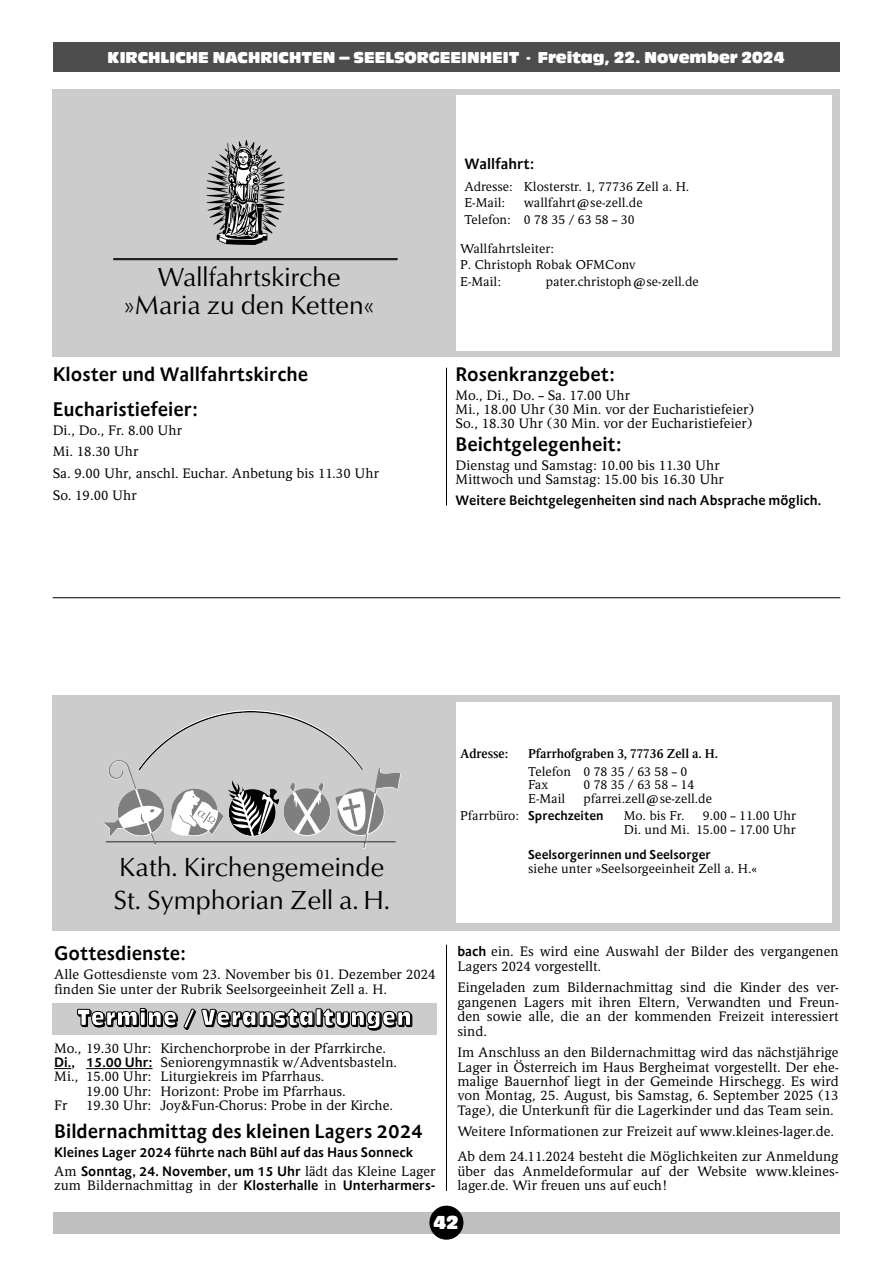
<style>
.page{position:relative;width:893px;height:1263px;background:#fff}
.page>*{position:absolute;margin:0;border:0;box-sizing:border-box;transform-origin:0 0}
.t1{font:27px "Optus T";color:#000}
.t2{font:24px "Antique Olive T Compact Ro 1";letter-spacing:.06em;color:#fff;scale:.85 1}
.t3{font:700 19.5px/35.1px "Schwabo Sans";color:#000}
.t4{font:19.5px "Antique Olive T Compact Ro 1";color:#fff}
.t5{font:16.5px "Antique Olive T Compact Ro 1";color:#fff}
.t6{font:700 15px "Schwabo Sans";color:#000}
.t7{font:13.65px/14.4px "Schwabo Serif";color:#000}
.t8{font:700 13.65px/18.6px "Schwabo Sans";color:#000}
.t9{font:12.75px/16.2px "Schwabo Serif";color:#000}
.t10{font:700 12.75px "Schwabo Sans";color:#000}
.t11{font:700 12.75px "Schwabo Serif Hl";letter-spacing:-.01em;color:#000}
.s1{font-family:"Schwabo Serif";font-weight:400}
.s2{font-family:"Schwabo Sans";font-weight:700}
.s3{color:#000}
</style>
<div class="page">
<div style="left:53px;top:1212px;width:786px;height:21px;background:#bfbfbf"></div>
<div style="left:429px;top:1206px;width:34px;height:34px;background:#000;border-radius:50%"></div>
<div style="left:53px;top:43px;width:786px;height:29px;background:#4d4d4d"></div>
<div style="left:53px;top:695px;width:787px;height:235px;background:#ccc"></div>
<div style="left:456px;top:702px;width:376px;height:220px;background:#fff"></div>
<img style="left:103px;top:711px;width:297px;height:138px">
<img style="left:178px;top:711px;width:70px;height:21px">
<img style="left:108px;top:760px;width:16px;height:19px">
<hr style="left:446px;top:945px;width:1px;height:246px;background:#000">
<svg style="left:54px;top:1068px;width:17px;height:1px"></svg>
<hr style="left:86px;top:1068px;width:67px;height:1px;background:#000">
<div style="left:53px;top:1003px;width:384px;height:32px;background:#ccc"></div>
<svg style="left:77px;top:1008px;width:101px;height:19px"></svg>
<svg style="left:184px;top:1008px;width:228px;height:22px"></svg>
<div style="left:53px;top:89px;width:787px;height:268px;background:#ccc"></div>
<div style="left:456px;top:96px;width:376px;height:255px;background:#fff"></div>
<img style="left:206px;top:140px;width:79px;height:105px">
<hr style="left:114px;top:258px;width:283px;height:2px;background:#231f20">
<hr style="left:53px;top:597px;width:787px;height:1px;background:#000">
<hr style="left:446px;top:368px;width:1px;height:137px;background:#000">
<p class="t5" style="left:107px;top:51px;width:678px">KIRCHLICHE NACHRICHTEN – SEELSORGEEINHEIT · Freitag, 22. November 2024</p>
<p class="t6" style="left:464px;top:155px;width:71px">Wallfahrt:</p>
<p class="t9" style="left:464px;top:180px;width:227px">Adresse: Klosterstr. 1, 77736 Zell a. H.<br>E-Mail:</p>
<p class="t9" style="left:464px;top:196px;width:180px;text-indent:60px">wallfahrt@se-zell.de<br>Telefon: 0 78 35 / 63 58 – 30</p>
<p class="t9" style="left:460px;top:242px;width:177px">Wallfahrtsleiter:<br>P. Christoph Robak OFMConv</p>
<h1 class="t1" style="left:158px;top:265px;width:184px">Wallfahrtskirche</h1>
<p class="t9" style="left:460px;top:274px;width:42px">E-Mail:</p>
<p class="t9" style="left:546px;top:274px;width:155px">pater.christoph@se-zell.de</p>
<h1 class="t1" style="left:124px;top:294px;width:251px">»Maria zu den Ketten«</h1>
<h3 class="t3" style="left:53px;top:357px;width:257px">Kloster und Wallfahrtskirche<br>Eucharistiefeier:</h3>
<p class="t7" style="left:53px;top:420px;width:328px;line-height:21.6px">Di., Do., Fr. 8.00 Uhr<br>Mi. 18.30 Uhr<br>Sa. 9.00 Uhr, anschl. Euchar. Anbetung bis 11.30 Uhr<br>So. 19.00 Uhr</p>
<h3 class="t3" style="left:455px;top:357px;width:161px">Rosenkranzgebet:</h3>
<p class="t7" style="left:455px;top:389px;width:300px">Mo., Di., Do. – Sa. 17.00 Uhr<br>Mi., 18.00 Uhr (30 Min. vor der Eucharistiefeier)<br>So., 18.30 Uhr (30 Min. vor der Eucharistiefeier)</p>
<h3 class="t3" style="left:455px;top:427px;width:167px">Beichtgelegenheit:</h3>
<p class="t7" style="left:455px;top:459px;width:270px">Dienstag und Samstag: 10.00 bis 11.30 Uhr<br>Mittwoch und Samstag: 15.00 bis 16.30 Uhr</p>
<p class="t8" style="left:455px;top:491px;width:367px">Weitere Beichtgelegenheiten sind nach Absprache möglich.</p>
<p class="t11" style="left:460px;top:746px;width:50px">Adresse:</p>
<p class="t11" style="left:528px;top:746px;width:192px">Pfarrhofgraben 3, 77736 Zell a. H.</p>
<p class="t9" style="left:528px;top:766px;width:161px;line-height:13.5px">Telefon 0 78 35 / 63 58 – 0<br>Fax</p>
<p class="t9" style="left:583px;top:778px;width:112px">0 78 35 / 63 58 – 14</p>
<p class="t9" style="left:528px;top:791px;width:39px">E-Mail</p>
<p class="t9" style="left:583px;top:791px;width:130px">pfarrei.zell@se-zell.de</p>
<p class="t10" style="left:460px;top:809px;width:145px"><span class="s1">Pfarrbüro:</span> Sprechzeiten</p>
<p class="t9" style="left:624px;top:809px;width:62px">Mo. bis Fr.</p>
<p class="t9" style="left:624px;top:810px;width:174px;line-height:13.5px;text-align:right">9.00 – 11.00 Uhr<br>Di. und Mi. 15.00 – 17.00 Uhr</p>
<p class="t10" style="left:528px;top:847px;width:184px">Seelsorgerinnen und Seelsorger</p>
<h1 class="t1" style="left:119px;top:855px;width:267px">Kath. Kirchengemeinde</h1>
<p class="t9" style="left:528px;top:861px;width:230px">siehe unter »Seelsorgeeinheit Zell a. H.«</p>
<h1 class="t1" style="left:113px;top:888px;width:278px">St. Symphorian Zell a. H.</h1>
<h3 class="t3" style="left:54px;top:936px;width:133px">Gottesdienste:</h3>
<p class="t7" style="left:54px;top:968px;width:383px">Alle Gottesdienste vom 23. November bis 01. Dezember 2024 finden Sie unter der Rubrik Seelsorgeeinheit Zell a. H.</p>
<p class="t7" style="left:457px;top:946px;width:383px"><span class="s2">bach</span> ein. Es wird eine Auswahl der Bilder des vergangenen<br>Lagers 2024 vorgestellt.</p>
<p class="t7" style="left:457px;top:982px;width:383px;text-align:justify">Eingeladen zum Bildernachmittag sind die Kinder des ver - gangenen Lagers mit ihren Eltern, Verwandten und Freun&shy;den sowie alle, die an der kommenden Freizeit interessiert sind.</p>
<p class="t7" style="left:457px;top:1046px;width:383px;text-align:justify">Im Anschluss an den Bildernachmittag wird das nächstjährige Lager in Österreich im Haus Bergheimat vorgestellt. Der ehe&shy;malige Bauernhof liegt in der Gemeinde Hirschegg. Es wird von Montag, 25. August, bis Samstag, 6. September 2025 (13<br>Tage), die Unterkunft für die Lagerkinder und das Team sein.</p>
<p class="t7" style="left:457px;top:1120px;width:383px;line-height:24.9px">Weitere Informationen zur Freizeit auf www.kleines-lager.de.<br>Ab dem 24.11.2024 besteht die Möglichkeiten zur Anmeldung</p>
<p class="t7" style="left:457px;top:1165px;width:383px">über das Anmeldeformular auf der Website www.kleines&shy;lager.de. Wir freuen uns auf euch!</p>
<h2 class="t2" style="left:77px;top:1009px;width:395px">Ter<span class="s3">m</span>ine / Veranstaltungen</h2>
<p class="t7" style="left:54px;top:1042px;width:333px">Mo., 19.30 Uhr: Kirchenchorprobe in der Pfarrkirche.</p>
<p class="t7" style="left:54px;top:1056px;width:345px"><span class="s2">Di., 15.00 Uhr:</span> Seniorengymnastik w/Adventsbasteln.</p>
<p class="t7" style="left:54px;top:1071px;width:272px">Mi., 15.00 Uhr: Liturgiekreis im Pfarrhaus.</p>
<p class="t7" style="left:86px;top:1085px;width:261px">19.00 Uhr: Horizont: Probe im Pfarrhaus.</p>
<p class="t7" style="left:54px;top:1099px;width:15px">Fr</p>
<p class="t7" style="left:86px;top:1099px;width:309px">19.30 Uhr: Joy&amp;Fun-Chorus: Probe in der Kirche.</p>
<h3 class="t3" style="left:54px;top:1114px;width:370px">Bildernachmittag des kleinen Lagers 2024</h3>
<p class="t8" style="left:54px;top:1143px;width:383px">Kleines Lager 2024 führte nach Bühl auf das Haus Sonneck<br><span class="s1">Am</span> Sonntag, 24. November, um 15 Uhr <span class="s1">lädt das Kleine Lager</span></p>
<p class="t7" style="left:54px;top:1179px;width:383px">zum Bildernachmittag in der <span class="s2">Klosterhalle</span> in <span class="s2">Unterharmers-</span></p>
<h3 class="t4" style="left:433px;top:1215px;width:27px">42</h3>
</div>
